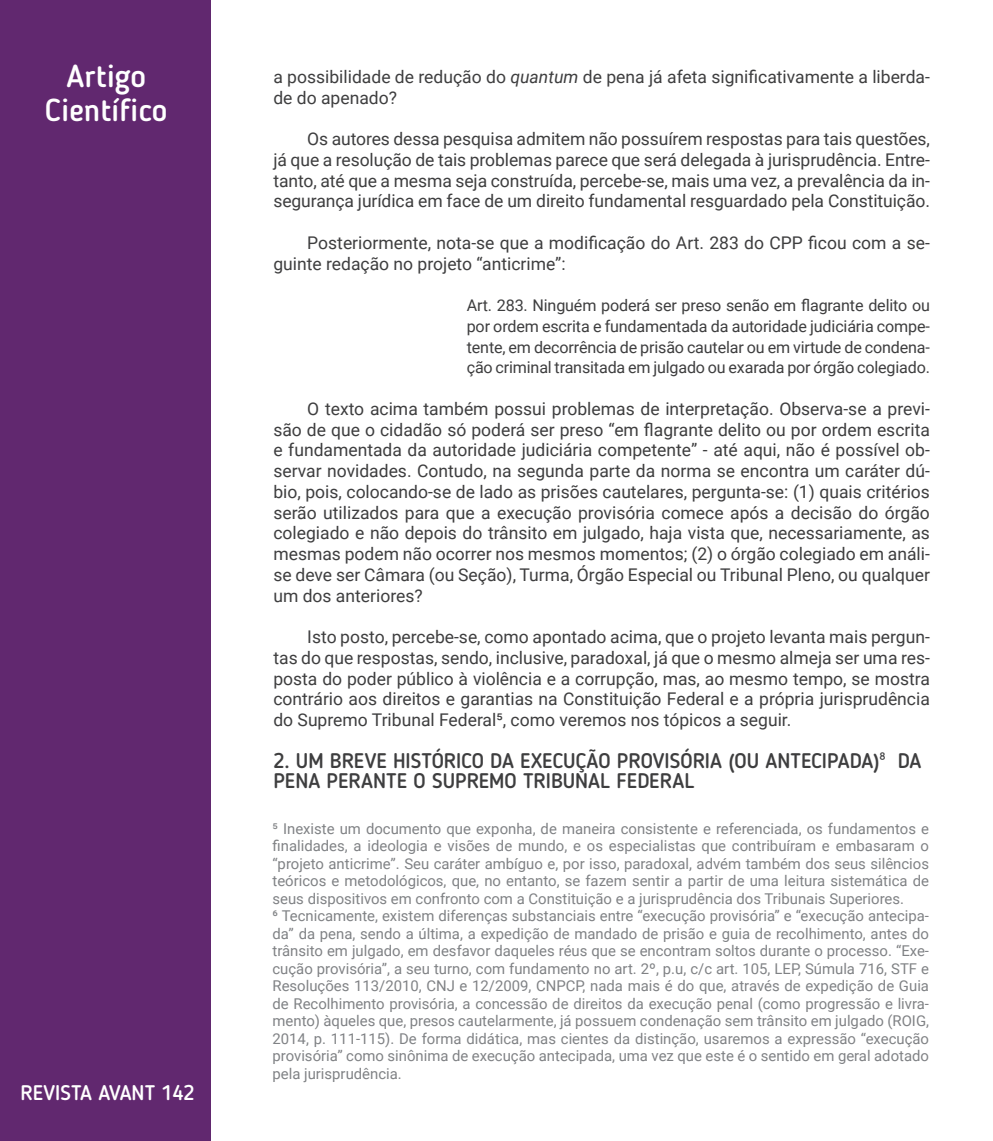
<style>
.page{position:relative;width:993px;height:1141px;background:#fff}
.page>*{position:absolute;margin:0;border:0;box-sizing:border-box;transform-origin:0 0}
.t1{font:500 31.5px/33.6px "Blogger Sans";color:#fff;text-align:center}
.RB{font:500 21px/20.8px "Blogger Sans";color:#3e3e3f}
.t2{font:500 21px "Blogger Sans";color:#fff}
.texto{font:17.5px/20.8px "Roboto";color:#3e3e3f;text-align:justify}
.Citação{font:16.1px/20.8px "Roboto";letter-spacing:-.01em;color:#3e3e3f;text-align:justify}
.Nota_de_rodapé{font:14.88px/17.5px "Roboto";color:#808285;text-align:justify}
.s1{font-style:italic}
</style>
<div class="page">
<div style="left:0;top:0;width:210px;height:1141px;background:#61286f"></div>
<h1 class="t1" style="left:38px;top:58px;width:138px">modalidad</h1>
<h1 class="t1" style="left:45px;top:59px;width:124px">Artigo<br>Científico</h1>
<p class="t2" style="left:21px;top:1080px;width:175px">REVISTA AVANT 142</p>
<p class="texto" style="left:273px;top:66px;width:657px">a possibilidade de redução do <span class="s1">quantum</span> de pena já afeta significativamente a liberda&shy;de do apenado?</p>
<p class="texto" style="left:273px;top:128px;width:657px;text-indent:34px">Os autores dessa pesquisa admitem não possuírem respostas para tais questões, já que a resolução de tais problemas parece que será delegada à jurisprudência. Entre&shy;tanto, até que a mesma seja construída, percebe-se, mais uma vez, a prevalência da in&shy;segurança jurídica em face de um direito fundamental resguardado pela Constituição.</p>
<p class="texto" style="left:273px;top:232px;width:657px;text-indent:34px">Posteriormente, nota-se que a modificação do Art. 283 do CPP ficou com a se&shy;guinte redação no projeto “anticrime”:</p>
<p class="Citação" style="left:466px;top:294px;width:464px">Art. 283. Ninguém poderá ser preso senão em flagrante delito ou por ordem escrita e fundamentada da autoridade judiciária compe&shy;tente, em decorrência de prisão cautelar ou em virtude de condena&shy;ção criminal transitada em julgado ou exarada por órgão colegiado.</p>
<p class="texto" style="left:273px;top:398px;width:657px;text-indent:34px">O texto acima também possui problemas de interpretação. Observa-se a previ&shy;são de que o cidadão só poderá ser preso “em flagrante delito ou por ordem escrita e fundamentada da autoridade judiciária competente” - até aqui, não é possível ob&shy;servar novidades. Contudo, na segunda parte da norma se encontra um caráter dú- bio, pois, colocando-se de lado as prisões cautelares, pergunta-se: (1) quais critérios serão utilizados para que a execução provisória comece após a decisão do órgão colegiado e não depois do trânsito em julgado, haja vista que, necessariamente, as mesmas podem não ocorrer nos mesmos momentos; (2) o órgão colegiado em análi&shy;se deve ser Câmara (ou Seção), Turma, Órgão Especial ou Tribunal Pleno, ou qualquer um dos anteriores?</p>
<p class="texto" style="left:273px;top:626px;width:657px;text-indent:34px">Isto posto, percebe-se, como apontado acima, que o projeto levanta mais pergun&shy;tas do que respostas, sendo, inclusive, paradoxal, já que o mesmo almeja ser uma res&shy;posta do poder pú blico à violência e a corrupção, mas, ao mesmo tempo, se mostra contrário aos direitos e garantias na Constituição Federal e a própria jurisprudência do Supremo Tribunal Federal5, como veremos nos tópicos a seguir.</p>
<p class="RB" style="left:273px;top:750px;width:649px">2. UM BREVE HISTÓRICO DA EXECUÇÃO PROVISÓRIA (OU ANTECIPADA)⁸ DA<br>PENA PERANTE O SUPREMO TRIBUNAL FEDERAL</p>
<p class="Nota_de_rodapé" style="left:272px;top:819px;width:657px">5 Inexiste um documento que exponha, de maneira consistente e referenciada, os fundamentos e finalidades, a ideologia e visões de mundo, e os especialistas que contribuíram e embasaram o “projeto anticrime”. Seu caráter ambíguo e, por isso, paradoxal, advém também dos seus silêncios teóricos e metodológicos, que, no entanto, se fazem sentir a partir de uma leitura sistemática de seus dispositivos em confronto com a Constituição e a jurisprudência dos Tribunais Superiores.</p>
<p class="Nota_de_rodapé" style="left:272px;top:907px;width:657px">6 Tecnicamente, existem diferenças substanciais entre “execução provisória” e “execução antecipa&shy;da” da pena, sendo a ú ltima, a expedição de mandado de prisão e guia de recolhimento, antes do trânsito em julgado, em desfavor daqueles réus que se encontram soltos durante o processo. “Exe&shy;cução provisória”, a seu turno, com fundamento no art. 2º, p.u, c/c art. 105, LEP, Sú mula 716, STF e Resoluções 113/2010, CNJ e 12/2009, CNPCP, nada mais é do que, através de expedição de Guia de Recolhimento provisória, a concessão de direitos da execução penal (como progressão e livra&shy;mento) àqueles que, presos cautelarmente, já possuem condenação sem trânsito em julgado (ROIG, 2014, p. 111-115). De forma didática, mas cientes da distinção, usaremos a expressão “execução provisória” como sinônima de execução antecipada, uma vez que este é o sentido em geral adotado pela jurisprudência.</p>
</div>
